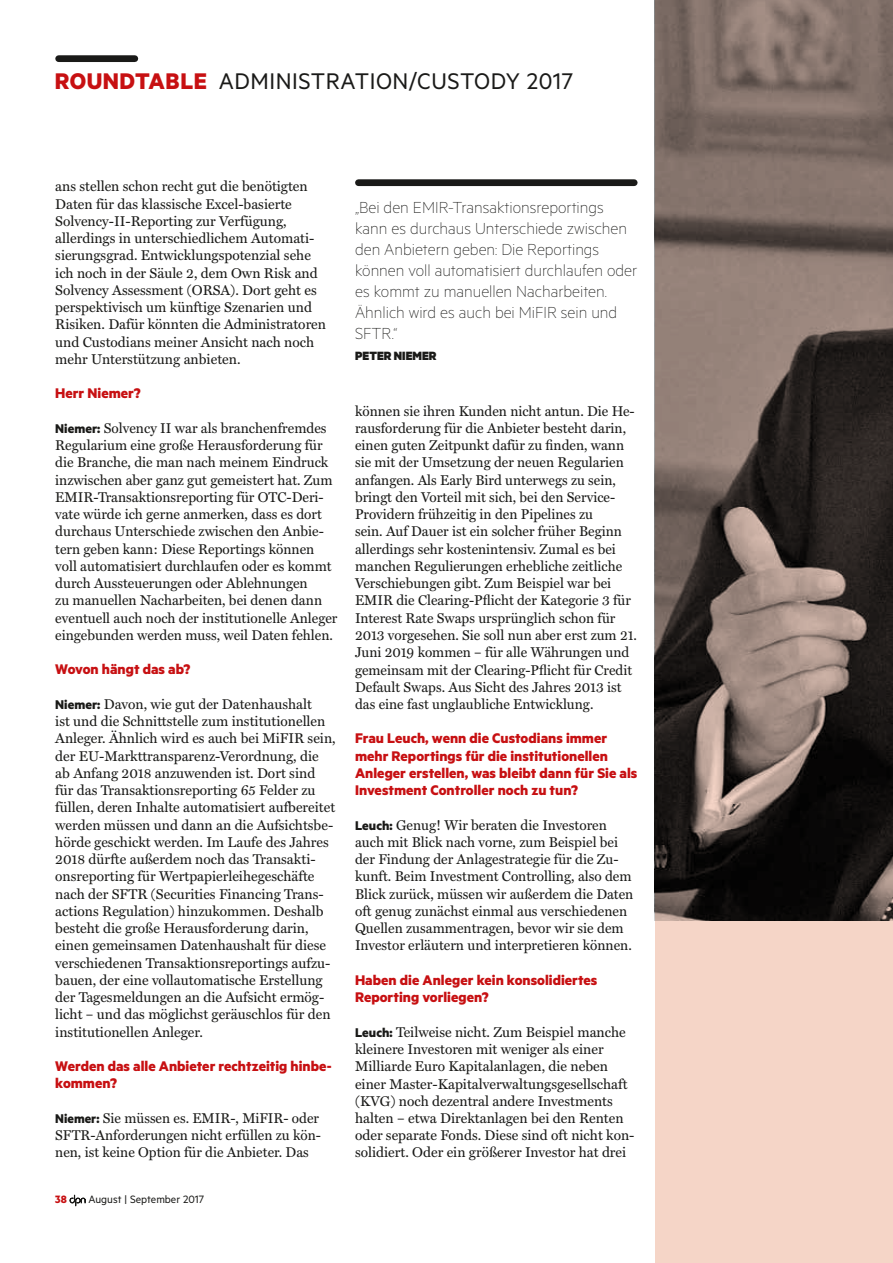
<style>
.page{position:relative;width:893px;height:1263px;background:#fff}
.page>*{position:absolute;margin:0;border:0;box-sizing:border-box;transform-origin:0 0}
.t1{font:25.5px "Metric";letter-spacing:.02em;color:#1a1a18}
.t2{font:100 18px/21px "Metric";color:#1a1a18}
.t3{font:700 15.75px/17.2px "Metric";color:#c71012}
.t4{font:14.25px/17.2px "Miller Text";color:#1a1a18}
.t5{font:14.25px/17.2px "Miller Text";color:#1a1a18;scale:.96 1}
.t6{font:900 13.5px "Metric";color:#1a1a18}
.t7{font:12px "Metric";color:#1a1a18}
.t8{font:700 12px "Metric";color:#c71012}
.s1{font-weight:700;color:#c71012}
.s2{font-family:"Metric";font-weight:700}
</style>
<div class="page">
<div style="left:59px;top:55px;width:76px;height:7px;background:#1a1a18"></div>
<svg style="left:70px;top:1195px;width:16px;height:11px"></svg>
<div style="left:655px;top:859px;width:238px;height:404px;background:#f5d5c7"></div>
<div style="left:358px;top:179px;width:276px;height:7px;background:#1a1a18"></div>
<svg style="left:655px;top:0;width:238px;height:921px;background:#61544e"></svg>
<h1 class="t1" style="left:55px;top:67px;width:520px"><span class="s1">ROUNDTABLE</span> ADMINISTRATION/CUSTODY 2017</h1>
<p class="t4" style="left:55px;top:178px;width:272px">ans stellen schon recht gut die benötigten Daten für das klassische Excel-basierte Solvency-II-Reporting zur Verfügung, allerdings in unterschiedlichem Automati&shy;sierungsgrad. Entwicklungspotenzial sehe ich noch in der Säule 2, dem Own Risk and Solvency Assessment (ORSA). Dort geht es perspektivisch um künftige Szenarien und Risiken. Dafür könnten die Administratoren und Custodians meiner Ansicht nach noch mehr Unterstützung anbieten.</p>
<p class="t3" style="left:55px;top:384px;width:87px">Herr Niemer?</p>
<p class="t4" style="left:55px;top:419px;width:284px"><span class="s2">Niemer:</span> Solvency II war als branchenfremdes Regularium eine große Herausforderung für die Branche, die man nach meinem Eindruck inzwischen aber ganz gut gemeistert hat. Zum EMIR-Transaktionsreporting für OTC-Deri&shy;vate würde ich gerne anmerken, dass es dort durchaus Unterschiede zwischen den Anbie&shy;tern geben kann: Diese Reportings können voll automatisiert durchlaufen oder es kommt durch Aussteuerungen oder Ablehnungen<br>zu manuellen Nacharbeiten, bei denen dann eventuell auch noch der institutionelle Anleger eingebunden werden muss, weil Daten fehlen.</p>
<p class="t3" style="left:55px;top:660px;width:137px">Wovon hängt das ab?</p>
<p class="t4" style="left:55px;top:695px;width:282px"><span class="s2">Niemer:</span> Davon, wie gut der Datenhaushalt<br>ist und die Schnittstelle zum institutionellen Anleger. Ähnlich wird es auch bei MiFIR sein, der EU-Markttransparenz-Verordnung, die ab Anfang 2018 anzuwenden ist. Dort sind für das Transaktionsreporting 65 Felder zu füllen, deren Inhalte automatisiert aufbereitet werden müssen und dann an die Aufsichtsbe&shy;hörde geschickt werden. Im Laufe des Jahres 2018 dürfte außerdem noch das Transakti&shy;onsreporting für Wertpapierleihegeschäfte nach der SFTR (Securities Financing Trans&shy;actions Regulation) hinzukommen. Deshalb besteht die große Herausforderung darin, einen gemeinsamen Datenhaushalt für diese verschiedenen Transaktionsreportings aufzu&shy;bauen, der eine vollautomatische Erstellung der Tagesmeldungen an die Aufsicht ermög&shy;licht – und das möglichst geräuschlos für den institutionellen Anleger.</p>
<p class="t3" style="left:55px;top:1057px;width:278px">Werden das alle Anbieter rechtzeitig hinbe&shy;kommen?</p>
<p class="t5" style="left:55px;top:1109px;width:278px"><span class="s2">Niemer:</span> Sie müssen es. EMIR-, MiFIR- oder<br>SFTR-Anforderungen nicht erfüllen zu kön&shy;nen, ist keine Option für die Anbieter. Das</p>
<p class="t8" style="left:55px;top:1192px;width:13px">38</p>
<p class="t7" style="left:88px;top:1192px;width:117px">AUGUST | SEPTEMBER 2017</p>
<p class="t2" style="left:355px;top:196px;width:284px">„Bei den EMIR-Transaktionsreportings kann es durchaus Unterschiede zwischen den Anbietern geben: Die Reportings können voll automatisiert durchlaufen oder es kommt zu manuellen Nacharbeiten.<br>Ähnlich wird es auch bei MiFIR sein und SFTR.“</p>
<p class="t6" style="left:355px;top:347px;width:83px">PETER NIEMER</p>
<p class="t5" style="left:355px;top:402px;width:295px">können sie ihren Kunden nicht antun. Die He&shy;rausforderung für die Anbieter besteht darin, einen guten Zeitpunkt dafür zu finden, wann sie mit der Umsetzung der neuen Regularien anfangen. Als Early Bird unterwegs zu sein, bringt den Vorteil mit sich, bei den Service-Providern frühzeitig in den Pipelines zu<br>sein. Auf Dauer ist ein solcher früher Beginn allerdings sehr kostenintensiv. Zumal es bei manchen Regulierungen erhebliche zeitliche Verschiebungen gibt. Zum Beispiel war bei EMIR die Clearing-Pflicht der Kategorie 3 für Interest Rate Swaps ursprünglich schon für 2013 vorgesehen. Sie soll nun aber erst zum 21.<br>Juni 2019 kommen – für alle Währungen und gemeinsam mit der Clearing-Pflicht für Credit Default Swaps. Aus Sicht des Jahres 2013 ist das eine fast unglaubliche Entwicklung.</p>
<p class="t3" style="left:355px;top:729px;width:284px">Frau Leuch, wenn die Custodians immer mehr Reportings für die institutionellen Anleger erstellen, was bleibt dann für Sie als Investment Controller noch zu tun?</p>
<p class="t4" style="left:355px;top:816px;width:280px"><span class="s2">Leuch:</span> Genug! Wir beraten die Investoren auch mit Blick nach vorne, zum Beispiel bei der Findung der Anlagestrategie für die Zu&shy;kunft. Beim Investment Controlling, also dem Blick zurück, müssen wir außerdem die Daten oft genug zunächst einmal aus verschiedenen Quellen zusammentragen, bevor wir sie dem Investor erläutern und interpretieren können.</p>
<p class="t3" style="left:355px;top:971px;width:244px">Haben die Anleger kein konsolidiertes<br>Reporting vorliegen?</p>
<p class="t4" style="left:355px;top:1023px;width:281px"><span class="s2">Leuch:</span> Teilweise nicht. Zum Beispiel manche kleinere Investoren mit weniger als einer Milliarde Euro Kapitalanlagen, die neben einer Master-Kapitalverwaltungsgesellschaft (KVG) noch dezentral andere Investments halten – etwa Direktanlagen bei den Renten oder separate Fonds. Diese sind oft nicht kon&shy;solidiert. Oder ein größerer Investor hat drei</p>
</div>
